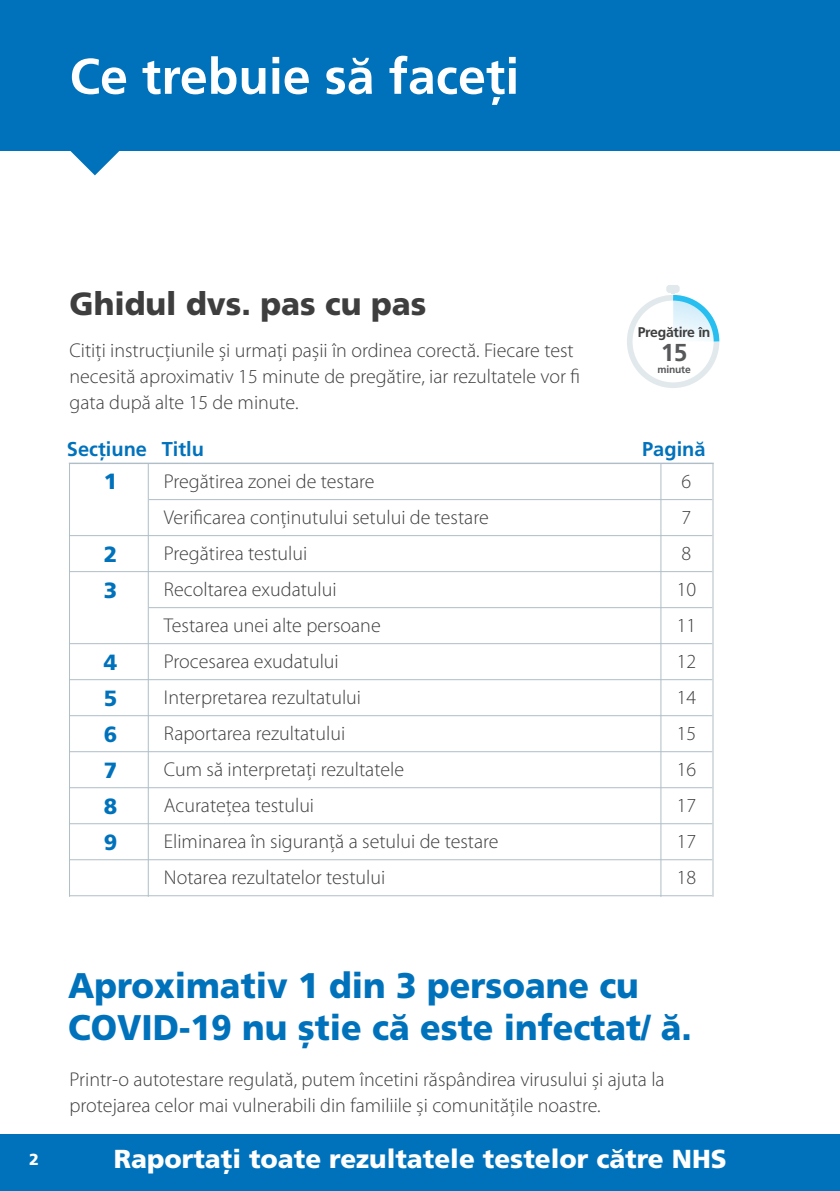
<style>
.page{position:relative;width:840px;height:1191px;background:#fff}
.page>*{position:absolute;margin:0;border:0;box-sizing:border-box;transform-origin:0 0}
.H2_Stages_WOB_bar{font:700 50px "Frutiger LT Pro";color:#fff}
._10_Large_Quote{font:900 35.6px/42.6px "Frutiger LT Pro";color:#0072bc;scale:.95 1}
.H4_Heading_17_30{font:900 32px "Frutiger LT Pro";color:#3e3e3f}
.t1{font:900 26px "Frutiger LT Pro";color:#fff}
._04_Body_Copy_Bold_1{font:700 24.4px "Frutiger LT Pro";color:#57585a}
._09_contnet_number{font:900 22px "Frutiger LT Pro";color:#0072bc}
._04_Steps_Text_10_5{font:300 20px/26px "Myriad Pro";color:#3e3e3f}
._04_Steps_Text_10_5-2{font:700 20px "Frutiger LT Pro";color:#0072bc}
.t2{font:900 16px "Frutiger LT Pro";color:#fff}
._04_Body_Copy_Bold_1-2{font:700 14px "Frutiger LT Pro";letter-spacing:-.02em;color:#3e3e3f}
._04_Body_Copy_Bold_1-3{font:700 10.2px "Frutiger LT Pro";letter-spacing:-.02em;color:#57585a}
</style>
<div class="page">
<div style="left:0;top:1134px;width:839px;height:57px;background:#0072bc"></div>
<div style="left:0;top:0;width:839px;height:150px;background:#0072bc"></div>
<svg style="left:69px;top:150px;width:51px;height:25px"></svg>
<svg style="left:627px;top:285px;width:93px;height:103px"></svg>
<hr style="left:69px;top:462px;width:644px;height:2px;background:#afbec7">
<hr style="left:148px;top:463px;width:1px;height:433px;background:#afbec7">
<hr style="left:660px;top:463px;width:1px;height:433px;background:#afbec7">
<hr style="left:712px;top:463px;width:1px;height:433px;background:#afbec7">
<hr style="left:69px;top:463px;width:1px;height:433px;background:#afbec7">
<hr style="left:149px;top:499px;width:562px;height:1px;background:#afbec7">
<hr style="left:70px;top:535px;width:641px;height:1px;background:#afbec7">
<hr style="left:70px;top:571px;width:641px;height:1px;background:#afbec7">
<hr style="left:149px;top:607px;width:562px;height:1px;background:#afbec7">
<hr style="left:70px;top:643px;width:641px;height:1px;background:#afbec7">
<hr style="left:70px;top:679px;width:641px;height:1px;background:#afbec7">
<hr style="left:70px;top:715px;width:641px;height:1px;background:#afbec7">
<hr style="left:70px;top:751px;width:641px;height:1px;background:#afbec7">
<hr style="left:70px;top:787px;width:641px;height:1px;background:#afbec7">
<hr style="left:70px;top:823px;width:641px;height:1px;background:#afbec7">
<hr style="left:70px;top:859px;width:641px;height:1px;background:#afbec7">
<hr style="left:70px;top:895px;width:641px;height:1px;background:#afbec7">
<p class="H2_Stages_WOB_bar" style="left:69px;top:47px;width:451px">Ce trebuie să faceți</p>
<p class="H4_Heading_17_30" style="left:69px;top:284px;width:358px">Ghidul dvs. pas cu pas</p>
<p class="_04_Body_Copy_Bold_1-2" style="left:637px;top:323px;width:74px">Pregătire în</p>
<p class="_04_Body_Copy_Bold_1" style="left:660px;top:338px;width:28px">15</p>
<p class="_04_Body_Copy_Bold_1-3" style="left:657px;top:363px;width:35px">minute</p>
<p class="_04_Steps_Text_10_5" style="left:69px;top:337px;width:511px">Citiți instrucțiunile și urmați pașii în ordinea corectă. Fiecare test necesită aproximativ 15 minute de pregătire, iar rezultatele vor fi gata după alte 15 de minute.</p>
<p class="_04_Steps_Text_10_5-2" style="left:67px;top:437px;width:82px">Secțiune</p>
<p class="_04_Steps_Text_10_5-2" style="left:162px;top:437px;width:44px">Titlu</p>
<p class="_04_Steps_Text_10_5-2" style="left:641px;top:437px;width:65px">Pagină</p>
<p class="_09_contnet_number" style="left:104px;top:468px;width:15px">1</p>
<p class="_04_Steps_Text_10_5" style="left:164px;top:468px;width:212px">Pregătirea zonei de testare</p>
<p class="_04_Steps_Text_10_5" style="left:681px;top:468px;width:11px">6</p>
<p class="_04_Steps_Text_10_5" style="left:164px;top:504px;width:326px">Verificarea conținutului setului de testare</p>
<p class="_04_Steps_Text_10_5" style="left:681px;top:504px;width:11px">7</p>
<p class="_04_Steps_Text_10_5" style="left:164px;top:540px;width:145px">Pregătirea testului</p>
<p class="_04_Steps_Text_10_5" style="left:681px;top:540px;width:11px">8</p>
<p class="_04_Steps_Text_10_5" style="left:164px;top:576px;width:174px">Recoltarea exudatului</p>
<p class="_04_Steps_Text_10_5" style="left:676px;top:576px;width:21px">10</p>
<p class="_04_Steps_Text_10_5" style="left:164px;top:612px;width:218px">Testarea unei alte persoane</p>
<p class="_04_Steps_Text_10_5" style="left:676px;top:612px;width:21px">11</p>
<p class="_04_Steps_Text_10_5" style="left:164px;top:648px;width:176px">Procesarea exudatului</p>
<p class="_04_Steps_Text_10_5" style="left:676px;top:648px;width:21px">12</p>
<p class="_04_Steps_Text_10_5" style="left:164px;top:684px;width:198px">Interpretarea rezultatului</p>
<p class="_04_Steps_Text_10_5" style="left:676px;top:684px;width:21px">14</p>
<p class="_04_Steps_Text_10_5" style="left:164px;top:720px;width:183px">Raportarea rezultatului</p>
<p class="_04_Steps_Text_10_5" style="left:676px;top:720px;width:21px">15</p>
<p class="_04_Steps_Text_10_5" style="left:164px;top:756px;width:241px">Cum să interpretați rezultatele</p>
<p class="_04_Steps_Text_10_5" style="left:676px;top:756px;width:21px">16</p>
<p class="_04_Steps_Text_10_5" style="left:164px;top:792px;width:152px">Acuratețea testului</p>
<p class="_04_Steps_Text_10_5" style="left:676px;top:792px;width:21px">17</p>
<p class="_04_Steps_Text_10_5" style="left:164px;top:828px;width:336px">Eliminarea în siguranță a setului de testare</p>
<p class="_04_Steps_Text_10_5" style="left:676px;top:828px;width:21px">17</p>
<p class="_04_Steps_Text_10_5" style="left:164px;top:864px;width:223px">Notarea rezultatelor testului</p>
<p class="_04_Steps_Text_10_5" style="left:676px;top:864px;width:21px">18</p>
<p class="_09_contnet_number" style="left:104px;top:540px;width:15px">2</p>
<p class="_09_contnet_number" style="left:104px;top:576px;width:15px">3</p>
<p class="_09_contnet_number" style="left:104px;top:648px;width:15px">4</p>
<p class="_09_contnet_number" style="left:104px;top:684px;width:15px">5</p>
<p class="_09_contnet_number" style="left:104px;top:720px;width:15px">6</p>
<p class="_09_contnet_number" style="left:104px;top:756px;width:15px">7</p>
<p class="_09_contnet_number" style="left:104px;top:792px;width:15px">8</p>
<p class="_09_contnet_number" style="left:104px;top:828px;width:15px">9</p>
<p class="_10_Large_Quote" style="left:68px;top:963px;width:657px">Aproximativ 1 din 3 persoane cu<br>COVID-19 nu știe că este infectat/ ă.</p>
<p class="_04_Steps_Text_10_5" style="left:69px;top:1066px;width:596px">Printr-o autotestare regulată, putem încetini răspândirea virusului și ajuta la protejarea celor mai vulnerabili din familiile și comunitățile noastre.</p>
<p class="t2" style="left:29px;top:1150px;width:11px">2</p>
<h3 class="t1" style="left:114px;top:1142px;width:614px">Raportați toate rezultatele testelor către NHS</h3>
</div>
